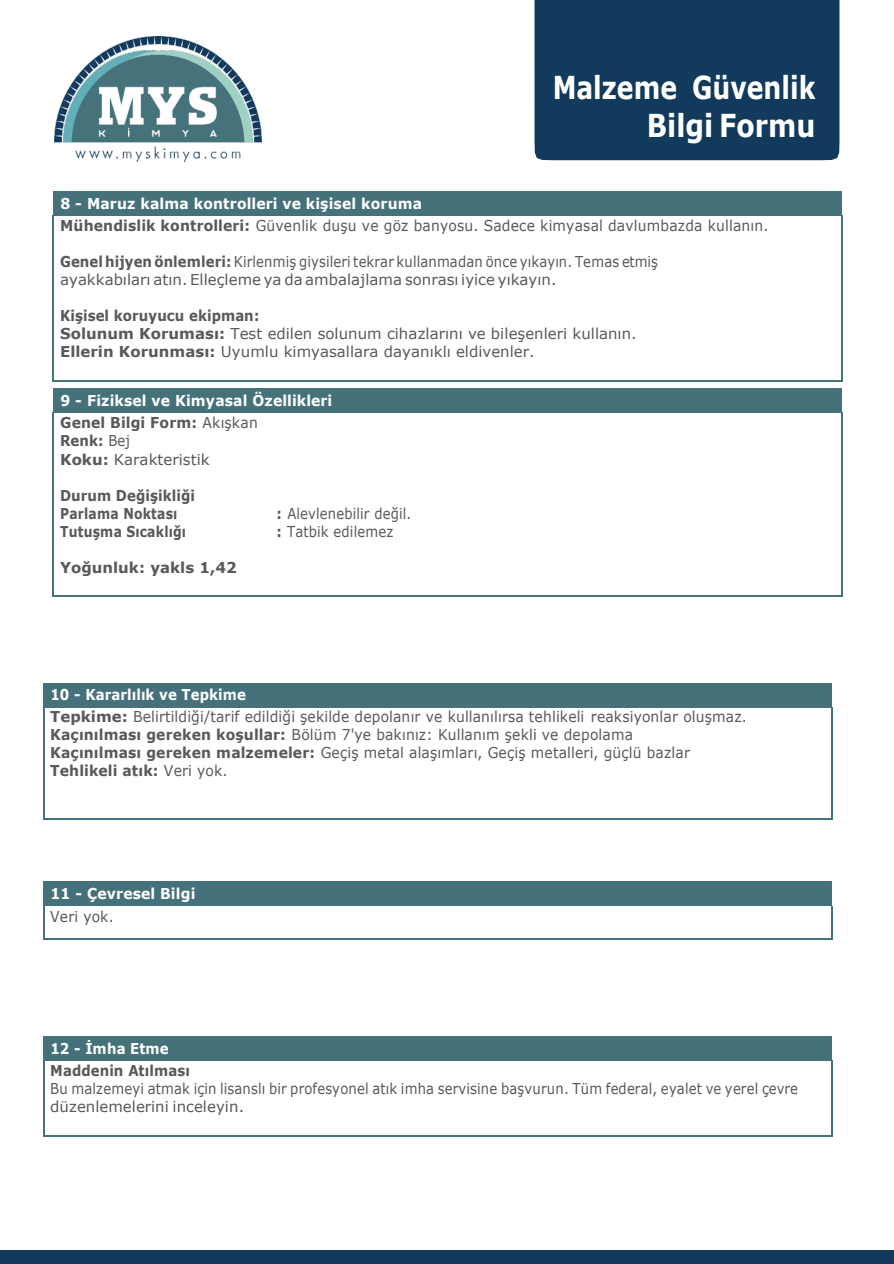
<style>
.page{position:relative;width:894px;height:1264px;background:#fff}
.page>*{position:absolute;margin:0;border:0;box-sizing:border-box;transform-origin:0 0}
.t1{font:700 31.5px/38px "Verdana";color:#fff;text-align:right;scale:.8 1}
.t2{font:15px/18px "Verdana";letter-spacing:.01em;color:#58595b;scale:.93 1}
.t3{font:15px/18px "Verdana";letter-spacing:.01em;color:#58595b;scale:.88 1}
.t4{font:15px/18.1px "Verdana";letter-spacing:.01em;color:#58595b}
.t5{font:700 15px/22.6px "Verdana";letter-spacing:.01em;color:#fff;scale:.94 1}
.t6{font:700 15px/18px "Verdana";letter-spacing:.01em;color:#58595b;scale:.89 1}
.t7{font:700 15px "Verdana";letter-spacing:.01em;color:#58595b}
.t8{font:700 15px "Verdana";letter-spacing:.01em;color:#58595b;scale:.83 1}
.t9{font:700 15px "Verdana";letter-spacing:.01em;color:#fff;scale:.89 1}
.s1{font-weight:700;color:#fff}
.s2{font-weight:700}
.s3{color:#58595b}
.s4{font-weight:400;color:#58595b}
</style>
<div class="page">
<div style="left:0;top:1249px;width:893px;height:14px;background:#123a5c"></div>
<div style="left:53px;top:191px;width:788px;height:24px;background:#44717a"></div>
<hr style="left:53px;top:215px;width:1px;height:165px;background:#44717a">
<hr style="left:54px;top:380px;width:786px;height:2px;background:#44717a">
<hr style="left:840px;top:215px;width:2px;height:165px;background:#44717a">
<div style="left:53px;top:388px;width:788px;height:24px;background:#44717a"></div>
<hr style="left:53px;top:412px;width:1px;height:183px;background:#44717a">
<hr style="left:54px;top:595px;width:786px;height:2px;background:#44717a">
<hr style="left:840px;top:412px;width:2px;height:183px;background:#44717a">
<div style="left:44px;top:682px;width:787px;height:25px;background:#44717a"></div>
<hr style="left:43px;top:707px;width:1px;height:111px;background:#44717a">
<hr style="left:44px;top:818px;width:787px;height:1px;background:#44717a">
<hr style="left:831px;top:707px;width:1px;height:111px;background:#44717a">
<div style="left:44px;top:881px;width:787px;height:24px;background:#44717a"></div>
<hr style="left:43px;top:905px;width:1px;height:32px;background:#44717a">
<hr style="left:44px;top:937px;width:787px;height:2px;background:#44717a">
<hr style="left:831px;top:905px;width:1px;height:32px;background:#44717a">
<div style="left:44px;top:1035px;width:787px;height:24px;background:#44717a"></div>
<hr style="left:43px;top:1059px;width:1px;height:76px;background:#44717a">
<hr style="left:44px;top:1135px;width:787px;height:1px;background:#44717a">
<hr style="left:831px;top:1059px;width:1px;height:76px;background:#44717a">
<div style="left:534px;top:0;width:305px;height:160px;background:#123a5c"></div>
<img style="left:54px;top:37px;width:207px;height:124px">
<svg style="left:76px;top:151px;width:37px;height:7px"></svg>
<h1 class="t1" style="left:552px;top:67px;width:330px">Malzeme Güvenlik<br>Bilgi Formu</h1>
<p class="t2" style="left:60px;top:192px;width:763px;line-height:22.6px"><span class="s1">8 - Maruz kalma kontrolleri ve kişisel koruma<br></span><span class="s2">Mühendislik kontrolleri:</span> Güvenlik duşu ve göz banyosu. Sadece kimyasal davlumbazda kullanın.</p>
<p class="t3" style="left:60px;top:253px;width:680px"><span class="s2">Genel hijyen önlemleri:</span> Kirlenmiş giysileri tekrar kullanmadan önce yıkayın. Temas etmiş ayakkabıları atın. Elleçleme ya da ambalajlama sonrası iyice yıkayın.</p>
<p class="t4" style="left:60px;top:306px;width:578px"><span class="s2">Kişisel koruyucu ekipman:<br>Solunum Koruması:</span> Test edilen solunum cihazlarını ve bileşenleri kullanın.<br><span class="s2">Ellerin Korunması:</span> Uyumlu kimyasallara dayanıklı eldivenler.</p>
<p class="t5" style="left:60px;top:388px;width:291px">9 - Fiziksel ve Kimyasal Özellikleri<br><span class="s3">Genel Bilgi Form:</span> <span class="s4">Akışkan</span></p>
<p class="t3" style="left:60px;top:431px;width:171px;line-height:18.9px"><span class="s2">Renk:</span> Bej<br><span class="s2">Koku:</span> Karakteristik</p>
<p class="t6" style="left:60px;top:486px;width:153px">Durum Değişikliği<br>Parlama Noktası</p>
<p class="t3" style="left:276px;top:504px;width:155px"><span class="s2">:</span> Alevlenebilir değil.</p>
<p class="t8" style="left:60px;top:520px;width:153px">Tutuşma Sıcaklığı</p>
<p class="t3" style="left:276px;top:522px;width:134px"><span class="s2">:</span> Tatbik edilemez</p>
<p class="t7" style="left:60px;top:557px;width:178px">Yoğunluk: yakls 1,42</p>
<p class="t2" style="left:50px;top:683px;width:750px;line-height:21.9px"><span class="s1">10 - Kararlılık ve Tepkime<br></span><span class="s2">Tepkime:</span> Belirtildiği/tarif edildiği şekilde depolanır ve kullanılırsa tehlikeli reaksiyonlar oluşmaz.</p>
<p class="t2" style="left:50px;top:725px;width:689px"><span class="s2">Kaçınılması gereken koşullar:</span> Bölüm 7'ye bakınız: Kullanım şekli ve depolama<br><span class="s2">Kaçınılması gereken malzemeler:</span> Geçiş metal alaşımları, Geçiş metalleri, güçlü bazlar<br><span class="s2">Tehlikeli atık:</span> Veri yok.</p>
<p class="t5" style="left:50px;top:881px;width:156px">11 - Çevresel Bilgi</p>
<p class="t2" style="left:50px;top:907px;width:70px">Veri yok.</p>
<p class="t9" style="left:50px;top:1037px;width:134px">12 - İmha Etme</p>
<p class="t6" style="left:50px;top:1060px;width:158px">Maddenin Atılması</p>
<p class="t3" style="left:50px;top:1079px;width:850px">Bu malzemeyi atmak için lisanslı bir profesyonel atık imha servisine başvurun. Tüm federal, eyalet ve yerel çevre düzenlemelerini inceleyin.</p>
</div>
